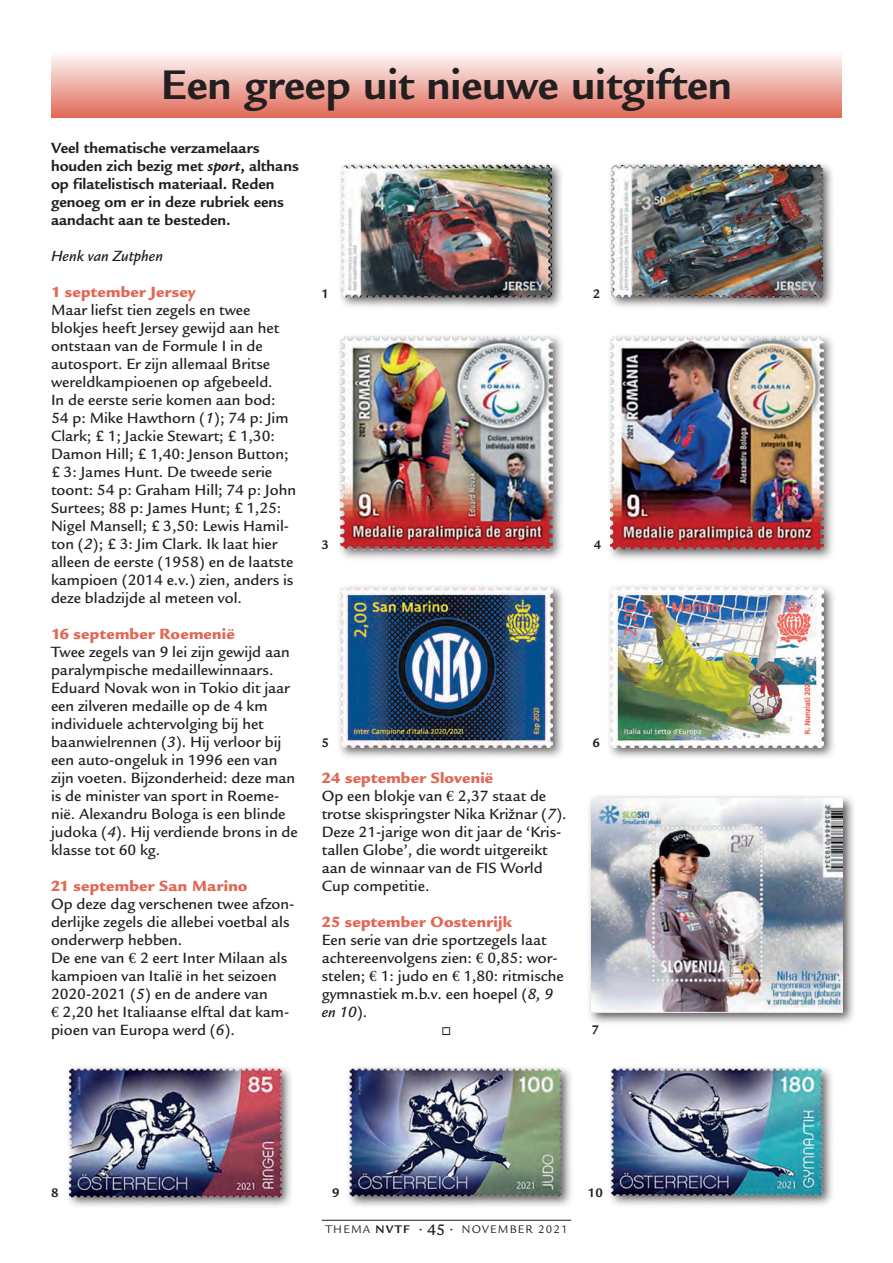
<style>
.page{position:relative;width:893px;height:1263px;background:#fff}
.page>*{position:absolute;margin:0;border:0;box-sizing:border-box;transform-origin:0 0}
.t1{font:700 45px "Legacy Sans";color:#231f20}
.t2{font:500 16.2px/18px "Legacy Sans";color:#231f20}
.t3{font:700 16.2px/18px "Legacy Sans";color:#231f20}
.t4{font:900 16.2px "Legacy Sans";letter-spacing:.01em;color:#e16857}
.t5{font:italic 500 16.2px "Legacy Sans";color:#231f20}
.t6{font:16.2px "Carlito";color:#231f20}
.t7{font:700 13.5px "Legacy Sans";color:#231f20}
.t8{font:12px "Legacy Sans Std";letter-spacing:.1em;color:#231f20}
.s1{font-style:italic}
.s2{font-family:"Minion Pro"}
.s3{font-weight:900;color:#e16857}
.s4{font-family:"Legacy Sans";font-weight:700}
.s5{font-size:16.5px}
.s6{font-family:"Legacy Sans";font-weight:500;font-size:16.5px}
</style>
<div class="page">
<hr style="left:322px;top:1220px;width:249px;height:1px;background:#231f20">
<div style="left:51px;top:51px;width:791px;height:66px;background:linear-gradient(to bottom,#fefefd,#e16c5c)"></div>
<div style="left:337px;top:160px;width:228px;height:150px;background:#231f20;opacity:.75"></div>
<img style="left:340px;top:164px;width:213px;height:134px">
<div style="left:608px;top:160px;width:227px;height:150px;background:#231f20;opacity:.75"></div>
<img style="left:611px;top:164px;width:213px;height:134px">
<div style="left:336px;top:332px;width:230px;height:230px;background:#231f20;opacity:.75"></div>
<img style="left:340px;top:337px;width:213px;height:212px">
<div style="left:606px;top:332px;width:231px;height:230px;background:#231f20;opacity:.75"></div>
<img style="left:611px;top:336px;width:213px;height:213px">
<div style="left:336px;top:583px;width:230px;height:177px;background:#231f20;opacity:.75"></div>
<img style="left:340px;top:588px;width:213px;height:159px">
<div style="left:606px;top:583px;width:231px;height:177px;background:#231f20;opacity:.75"></div>
<img style="left:611px;top:588px;width:213px;height:159px">
<div style="left:587px;top:793px;width:269px;height:233px;background:#231f20;opacity:.75"></div>
<img style="left:592px;top:798px;width:251px;height:214px">
<div style="left:608px;top:1065px;width:227px;height:143px;background:#231f20;opacity:.75"></div>
<img style="left:611px;top:1069px;width:213px;height:127px">
<div style="left:345px;top:1064px;width:229px;height:145px;background:#231f20;opacity:.75"></div>
<img style="left:349px;top:1068px;width:213px;height:129px">
<div style="left:65px;top:1065px;width:229px;height:144px;background:#231f20;opacity:.75"></div>
<img style="left:69px;top:1069px;width:213px;height:128px">
<h1 class="t1" style="left:161px;top:59px;width:573px">Een greep uit nieuwe uitgiften</h1>
<p class="t3" style="left:51px;top:139px;width:249px">Veel thematische verzamelaars houden zich bezig met <span class="s1">sport</span>, althans op filatelistisch materiaal. Reden genoeg om er in deze rubriek eens aandacht aan te besteden.</p>
<p class="t5" style="left:51px;top:247px;width:113px">Henk van Zutphen</p>
<p class="t4" style="left:51px;top:282px;width:146px">1 september Jersey</p>
<p class="t2" style="left:51px;top:301px;width:247px">Maar liefst tien zegels en twee blokjes heeft Jersey gewijd aan het ontstaan van de Formule I in de autosport. Er zijn allemaal Britse wereldkampioenen op afgebeeld.<br>In de eerste serie komen aan bod:<br>54 p: Mike Hawthorn (<span class="s1">1</span>); 74 p: Jim Clark; £ 1; Jackie Stewart; £ 1,30:<br>Damon Hill; £ 1,40: Jenson Button; £ 3: James Hunt. De tweede serie toont: 54 p: Graham Hill; 74 p: John Surtees; 88 p: James Hunt; £ 1,25:<br>Nigel Mansell; £ 3,50: Lewis Hamil&shy;ton (<span class="s1">2</span>); £ 3: Jim Clark. Ik laat hier alleen de eerste (1958) en de laatste kampioen (2014 e.v.) zien, anders is deze bladzijde al meteen vol.</p>
<p class="t4" style="left:51px;top:624px;width:185px">16 september Roemenië</p>
<p class="t2" style="left:51px;top:643px;width:248px">Twee zegels van 9 lei zijn gewijd aan paralympische medaillewinnaars.<br>Eduard Novak won in Tokio dit jaar een zilveren medaille op de 4 km individuele achtervolging bij het baanwielrennen (<span class="s1">3</span>). Hij verloor bij een auto-ongeluk in 1996 een van zijn voeten. Bijzonderheid: deze man is de minister van sport in Roeme&shy;nië. Alexandru Bologa is een blinde judoka (<span class="s1">4</span>). Hij verdiende brons in de klasse tot 60 kg.</p>
<p class="t4" style="left:51px;top:876px;width:198px">21 september San Marino</p>
<p class="t2" style="left:51px;top:895px;width:245px">Op deze dag verschenen twee afzon&shy;derlijke zegels die allebei voetbal als onderwerp hebben.<br>De ene van <span class="s2">€</span> 2 eert Inter Milaan als kampioen van Italië in het seizoen<br>2020-2021 (<span class="s1">5</span>) en de andere van<br><span class="s2">€</span> 2,20 het Italiaanse elftal dat kam&shy;pioen van Europa werd (<span class="s1">6</span>).</p>
<p class="t7" style="left:321px;top:286px;width:9px">1</p>
<p class="t7" style="left:593px;top:286px;width:9px">2</p>
<p class="t7" style="left:321px;top:537px;width:9px">3</p>
<p class="t7" style="left:594px;top:537px;width:9px">4</p>
<p class="t7" style="left:321px;top:735px;width:9px">5</p>
<p class="t7" style="left:592px;top:735px;width:9px">6</p>
<p class="t2" style="left:322px;top:769px;width:246px"><span class="s3">24 september Slovenië<br></span>Op een blokje van <span class="s2">€</span> 2,37 staat de trotse skispringster Nika Križnar (<span class="s1">7</span>).<br>Deze 21-jarige won dit jaar de ‘Kris&shy;tallen Globe’, die wordt uitgereikt aan de winnaar van de FIS World<br>Cup competitie.</p>
<p class="t4" style="left:322px;top:912px;width:192px">25 september Oostenrijk</p>
<p class="t2" style="left:322px;top:931px;width:244px">Een serie van drie sportzegels laat achtereenvolgens zien: <span class="s2">€</span> 0,85: wor&shy;stelen; <span class="s2">€</span> 1: judo en <span class="s2">€</span> 1,80: ritmische gymnastiek m.b.v. een hoepel (<span class="s1">8, 9 en 10</span>).</p>
<p class="t6" style="left:442px;top:1019px;width:11px">□</p>
<p class="t7" style="left:592px;top:1022px;width:9px">7</p>
<p class="t7" style="left:51px;top:1185px;width:9px">8</p>
<p class="t7" style="left:332px;top:1185px;width:9px">9</p>
<p class="t7" style="left:588px;top:1185px;width:17px">10</p>
<p class="t8" style="left:325px;top:1223px;width:244px">THEMA <span class="s4">NVTF</span> <span class="s5">•</span> <span class="s6">45</span> <span class="s5">•</span> NOVEMBER 2021</p>
</div>
